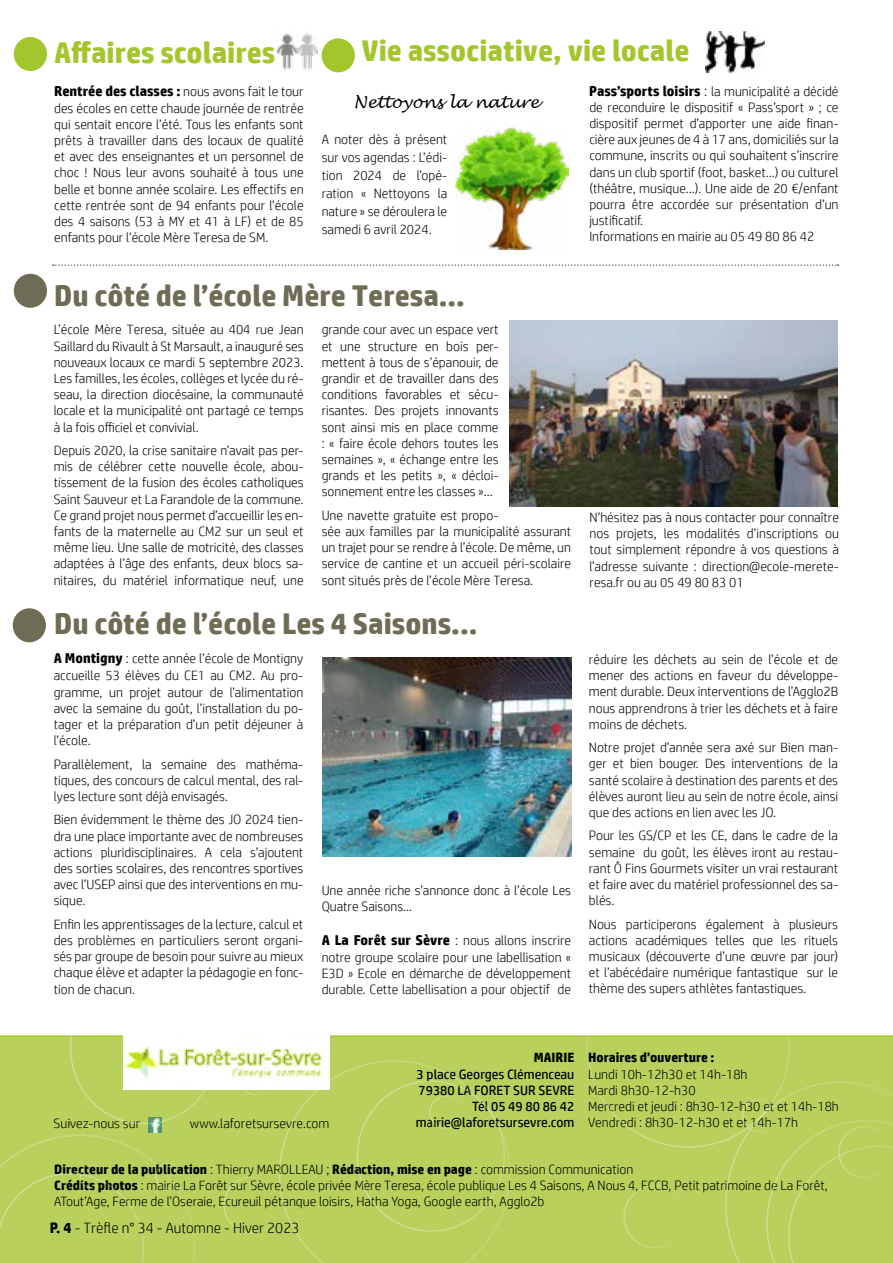
<style>
.page{position:relative;width:893px;height:1263px;background:#fff}
.page>*{position:absolute;margin:0;border:0;box-sizing:border-box;transform-origin:0 0}
.t1{font:700 30px "HP Simplified";color:#6e6c55}
.t2{font:700 30px "HP Simplified";color:#a2c62c}
.t3{font:italic 16.5px "Lucida Handwriting";color:#000}
.t4{font:300 15px "HP Simplified";color:#000}
.t5{font:300 13.5px/16.2px "HP Simplified";color:#000;text-align:justify}
.t6{font:13.5px/16.2px "HP Simplified";color:#000;text-align:right}
.t7{font:700 13.5px "HP Simplified";color:#000}
.s1{font-weight:700;font-size:14.25px}
.s2{font-size:14.25px}
.s3{font-weight:700}
</style>
<div class="page">
<svg style="left:0;top:1035px;width:586px;height:228px;background:#c1d772"></svg>
<svg style="left:279px;top:1060px;width:231px;height:203px;background:#bad263"></svg>
<div style="left:586px;top:1035px;width:307px;height:228px;background:#b8d15d"></div>
<div style="left:429px;top:1095px;width:35px;height:34px;border:2px solid #fff;border-radius:50%"></div>
<div style="left:223px;top:1176px;width:56px;height:57px;border:2px solid #fff;border-radius:50%"></div>
<div style="left:623px;top:1185px;width:64px;height:63px;border:2px solid #fff;border-radius:50%"></div>
<div style="left:742px;top:1099px;width:34px;height:34px;border:2px solid #fff;border-radius:50%"></div>
<div style="left:242px;top:1070px;width:25px;height:25px;border:2px solid #fff;border-radius:50%"></div>
<div style="left:838px;top:1126px;width:53px;height:52px;border:2px solid #fff;border-radius:50%"></div>
<div style="left:0;top:1134px;width:195px;height:129px;background:#b8d15d"></div>
<div style="left:15px;top:38px;width:31px;height:32px;background:#a2c62c;border-radius:50%"></div>
<div style="left:14px;top:37px;width:33px;height:34px;border:2px solid #a2c62c;border-radius:50%"></div>
<svg style="left:53px;top:264px;width:785px;height:2px"></svg>
<div style="left:15px;top:274px;width:31px;height:33px;background:#6e6c55;border-radius:50%"></div>
<div style="left:14px;top:274px;width:33px;height:34px;border:2px solid #6e6c55;border-radius:50%"></div>
<img style="left:510px;top:320px;width:328px;height:187px">
<div style="left:322px;top:39px;width:32px;height:33px;background:#a2c62c;border-radius:50%"></div>
<div style="left:322px;top:38px;width:33px;height:34px;border:2px solid #a2c62c;border-radius:50%"></div>
<div style="left:14px;top:609px;width:31px;height:32px;background:#6e6c55;border-radius:50%"></div>
<div style="left:13px;top:608px;width:33px;height:34px;border:2px solid #6e6c55;border-radius:50%"></div>
<img style="left:323px;top:657px;width:248px;height:200px">
<img style="left:455px;top:128px;width:113px;height:121px">
<img style="left:277px;top:33px;width:40px;height:37px">
<img style="left:706px;top:31px;width:58px;height:41px">
<h1 class="t2" style="left:54px;top:35px;width:223px">Affaires scolaires</h1>
<p class="t5" style="left:54px;top:83px;width:251px"><span class="s1">Rentrée des classes :</span> nous avons fait le tour des écoles en cette chaude journée de rentrée qui sentait encore l’été. Tous les enfants sont prêts à travailler dans des locaux de qualité et avec des enseignantes et un personnel de choc ! Nous leur avons souhaité à tous une belle et bonne année scolaire. Les effectifs en cette rentrée sont de 94 enfants pour l’école des 4 saisons (53 à MY et 41 à LF) et de 85 enfants pour l’école Mère Teresa de SM.</p>
<h1 class="t2" style="left:361px;top:33px;width:330px">Vie associative, vie locale</h1>
<p class="t3" style="left:354px;top:92px;width:187px">Nettoyons la nature</p>
<p class="t5" style="left:322px;top:130px;width:127px;line-height:18px">A noter dès à présent sur vos agendas : L’édi&shy;tion 2024 de l’opé&shy;ration « Nettoyons la nature » se déroulera le samedi 6 avril 2024.</p>
<p class="t5" style="left:589px;top:83px;width:251px;text-align:left"><span class="s1">Pass’sports loisirs</span> <span class="s2">:</span> la municipalité a décidé de reconduire le dispositif « Pass’sport » ; ce dispositif permet d’apporter une aide finan&shy;cière aux jeunes de 4 à 17 ans, domiciliés sur la commune, inscrits ou qui souhaitent s’inscrire dans un club sportif (foot, basket…) ou culturel (théâtre, musique…). Une aide de 20 €/enfant pourra être accordée sur présentation d’un justificatif.<br>Informations en mairie au 05 49 80 86 42</p>
<h1 class="t1" style="left:54px;top:278px;width:412px">Du côté de l’école Mère Teresa...</h1>
<p class="t5" style="left:54px;top:321px;width:251px">L’école Mère Teresa, située au 404 rue Jean Saillard du Rivault à St Marsault, a inauguré ses nouveaux locaux ce mardi 5 septembre 2023.<br>Les familles, les écoles, collèges et lycée du ré&shy;seau, la direction diocésaine, la communauté locale et la municipalité ont partagé ce temps à la fois officiel et convivial.</p>
<p class="t5" style="left:54px;top:442px;width:251px">Depuis 2020, la crise sanitaire n’avait pas per&shy;mis de célébrer cette nouvelle école, abou&shy;tissement de la fusion des écoles catholiques Saint Sauveur et La Farandole de la commune.<br>Ce grand projet nous permet d’accueillir les en&shy;fants de la maternelle au CM2 sur un seul et même lieu. Une salle de motricité, des classes adaptées à l’âge des enfants, deux blocs sa&shy;nitaires, du matériel informatique neuf, une</p>
<p class="t5" style="left:322px;top:321px;width:178px">grande cour avec un espace vert et une structure en bois per&shy;mettent à tous de s’épanouir, de grandir et de travailler dans des conditions favorables et sécu&shy;risantes. Des projets innovants sont ainsi mis en place comme : « faire école dehors toutes les semaines », « échange entre les grands et les petits », « décloi&shy;sonnement entre les classes »…</p>
<p class="t5" style="left:322px;top:507px;width:251px;text-align:left">Une navette gratuite est propo-<br>sée aux familles par la municipalité assurant un trajet pour se rendre à l’école. De même, un service de cantine et un accueil péri-scolaire sont situés près de l’école Mère Teresa.</p>
<p class="t5" style="left:589px;top:509px;width:251px">N’hésitez pas à nous contacter pour connaître nos projets, les modalités d’inscriptions ou tout simplement répondre à vos questions à l’adresse suivante : direction@ecole-merete&shy;resa.fr ou au 05 49 80 83 01</p>
<h1 class="t1" style="left:54px;top:606px;width:425px">Du côté de l’école Les 4 Saisons...</h1>
<p class="t5" style="left:54px;top:650px;width:251px"><span class="s1">A Montigny</span> : cette année l’école de Montigny accueille 53 élèves du CE1 au CM2. Au pro&shy;gramme, un projet autour de l’alimentation avec la semaine du goût, l’installation du po&shy;tager et la préparation d’un petit déjeuner à l’école.</p>
<p class="t5" style="left:54px;top:756px;width:251px">Parallèlement, la semaine des mathéma&shy;tiques, des concours de calcul mental, des ral&shy;lyes lecture sont déjà envisagés.</p>
<p class="t5" style="left:54px;top:811px;width:251px">Bien évidemment le thème des JO 2024 tien&shy;dra une place importante avec de nombreuses actions pluridisciplinaires. A cela s’ajoutent des sorties scolaires, des rencontres sportives avec l’USEP ainsi que des interventions en mu&shy;sique.</p>
<p class="t5" style="left:54px;top:916px;width:251px">Enfin les apprentissages de la lecture, calcul et des problèmes en particuliers seront organi&shy;sés par groupe de besoin pour suivre au mieux chaque élève et adapter la pédagogie en fonc&shy;tion de chacun.</p>
<p class="t5" style="left:322px;top:882px;width:251px">Une année riche s’annonce donc à l’école Les<br>Quatre Saisons...</p>
<p class="t5" style="left:322px;top:932px;width:251px"><span class="s1">A La Forêt sur Sèvre</span> : nous allons inscrire notre groupe scolaire pour une labellisation « E3D » Ecole en démarche de développement durable. Cette labellisation a pour objectif de</p>
<p class="t5" style="left:589px;top:651px;width:251px">réduire les déchets au sein de l’école et de mener des actions en faveur du développe&shy;ment durable. Deux interventions de l’Agglo2B nous apprendrons à trier les déchets et à faire moins de déchets.</p>
<p class="t5" style="left:589px;top:739px;width:251px">Notre projet d’année sera axé sur Bien man&shy;ger et bien bouger. Des interventions de la santé scolaire à destination des parents et des élèves auront lieu au sein de notre école, ainsi que des actions en lien avec les JO.</p>
<p class="t5" style="left:589px;top:827px;width:251px">Pour les GS/CP et les CE, dans le cadre de la semaine du goût, les élèves iront au restau&shy;rant Ô Fins Gourmets visiter un vrai restaurant et faire avec du matériel professionnel des sa&shy;blés.</p>
<p class="t5" style="left:589px;top:915px;width:251px">Nous participerons également à plusieurs actions académiques telles que les rituels musicaux (découverte d’une œuvre par jour) et l’abécédaire numérique fantastique sur le thème des supers athlètes fantastiques.</p>
<p class="t7" style="left:534px;top:1050px;width:42px">MAIRIE</p>
<p class="t6" style="left:417px;top:1065px;width:159px">3 place Georges Clémenceau<br>79380 LA FORET SUR SEVRE<br>Tél 05 49 80 86 42</p>
<p class="t5" style="left:54px;top:1115px;width:88px">Suivez-nous sur</p>
<p class="t5" style="left:190px;top:1115px;width:141px">www.laforetsursevre.com</p>
<p class="t6" style="left:416px;top:1114px;width:160px">mairie@laforetsursevre.com</p>
<p class="t7" style="left:588px;top:1050px;width:128px">Horaires d’ouverture :</p>
<p class="t5" style="left:588px;top:1065px;width:252px;text-align:left">Lundi 10h-12h30 et 14h-18h<br>Mardi 8h30-12-h30<br>Mercredi et jeudi : 8h30-12-h30 et et 14h-18h<br>Vendredi : 8h30-12-h30 et et 14h-17h</p>
<p class="t5" style="left:54px;top:1161px;width:775px;text-align:left"><span class="s3">Directeur de la publication</span> : Thierry MAROLLEAU ; <span class="s3">Rédaction, mise en page</span> : commission Communication<br><span class="s3">Crédits photos</span> : mairie La Forêt sur Sèvre, école privée Mère Teresa, école publique Les 4 Saisons, A Nous 4, FCCB, Petit patrimoine de La Forêt,<br>ATout’Age, Ferme de l’Oseraie, Ecureuil pétanque loisirs, Hatha Yoga, Google earth, Agglo2b</p>
<p class="t4" style="left:50px;top:1219px;width:251px"><span class="s3">P. 4</span> - Trèfle n° 34 - Automne - Hiver 2023</p>
</div>
